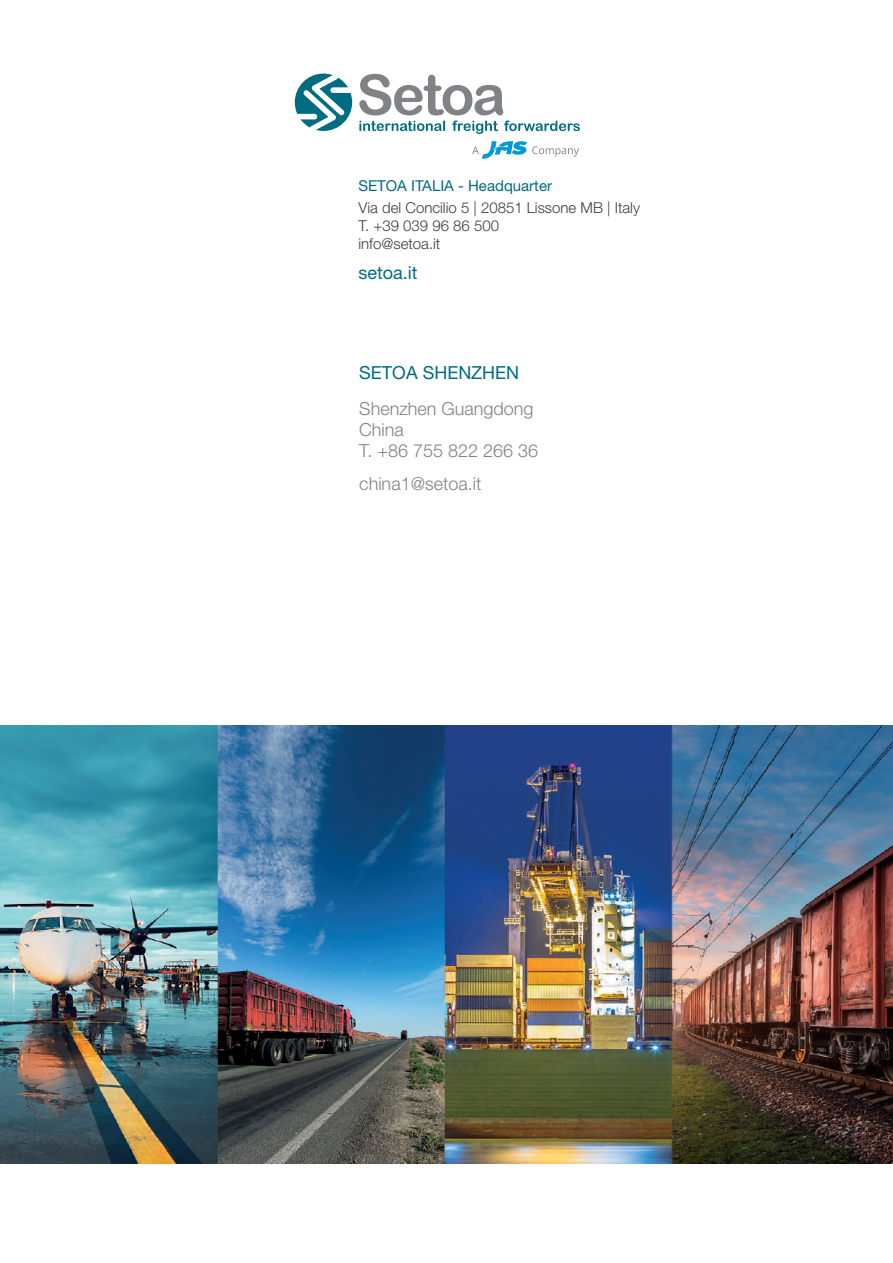
<style>
.page{position:relative;width:893px;height:1263px;background:#fff}
.page>*{position:absolute;margin:0;border:0;box-sizing:border-box;transform-origin:0 0}
.t1{font:300 18px/21px "Helvetica Neue LT Std";color:#808286}
.t2{font:18px "Helvetica Neue LT Std";color:#006c81}
.t3{font:300 15px/18px "Helvetica Neue LT Std";color:#3e3e3f}
.t4{font:15px "Helvetica Neue LT Std";color:#006c81}
</style>
<div class="page">
<img style="left:0;top:725px;width:893px;height:438px">
<svg style="left:295px;top:74px;width:57px;height:57px"></svg>
<svg style="left:359px;top:74px;width:144px;height:41px"></svg>
<svg style="left:359px;top:121px;width:221px;height:13px"></svg>
<svg style="left:472px;top:141px;width:107px;height:18px"></svg>
<p class="t4" style="left:358px;top:176px;width:195px">SETOA ITALIA - Headquarter</p>
<p class="t3" style="left:358px;top:198px;width:283px">Via del Concilio 5 | 20851 Lissone MB | Italy<br>T. +39 039 96 86 500<br>info@setoa.it</p>
<p class="t2" style="left:358px;top:262px;width:61px">setoa.it</p>
<p class="t2" style="left:359px;top:361px;width:161px">SETOA SHENZHEN</p>
<p class="t1" style="left:359px;top:397px;width:180px">Shenzhen Guangdong<br>China<br>T. +86 755 822 266 36</p>
<p class="t1" style="left:359px;top:472px;width:124px">china1@setoa.it</p>
</div>
